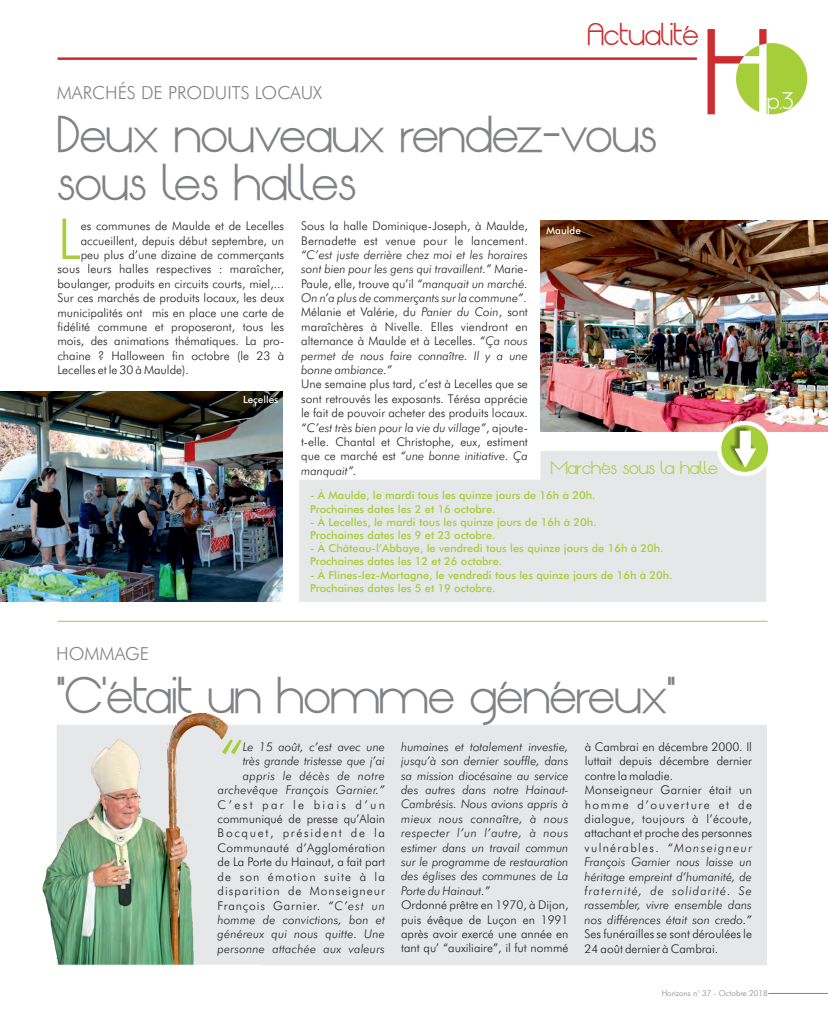
<style>
.page{position:relative;width:828px;height:1027px;background:#fff}
.page>*{position:absolute;margin:0;border:0;box-sizing:border-box;transform-origin:0 0}
.t1{font:300 56.4px "Futura BT";color:#a6ce39}
.t2{font:italic 300 55.1px "Futura BT";color:#a6ce39}
.t3{font:700 36px/47.9px "Origin";color:#808285}
.t4{font:700 22px "Origin";color:#cd2d2f}
.t5{font:300 18px "Futura BT";color:#808285}
.t6{font:700 16.6px "Origin";color:#fff}
.t7{font:700 13px "Origin";color:#a6ce39}
.t8{font:300 12px/14.4px "Futura BT";color:#231f20;text-align:justify}
.t9{font:italic 300 12px/14.4px "Futura BT";color:#231f20;text-align:justify}
.t10{font:italic 300 12px/14.4px "Futura BT";letter-spacing:.025em;color:#231f20;text-align:right}
.t11{font:500 11px/13.2px "Futura BT";color:#a6ce39}
.t12{font:500 10px "Futura BT";color:#fff}
.t13{font:300 8px "Futura BT";color:#808285}
.s1{font-style:normal}
.s2{font-style:italic}
</style>
<div class="page">
<div style="left:237px;top:725px;width:529px;height:239px;background:#e6e7e9"></div>
<img style="left:42px;top:712px;width:195px;height:252px">
<hr style="left:58px;top:57px;width:638px;height:3px;background:#cd2d2f">
<svg style="left:707px;top:29px;width:100px;height:85px"></svg>
<hr style="left:768px;top:993px;width:59px;height:1px;background:#808285">
<img style="left:540px;top:221px;width:287px;height:211px">
<svg style="left:57px;top:964px;width:205px;height:2px"></svg>
<hr style="left:57px;top:621px;width:710px;height:1px;background:#a6ce39">
<img style="left:0;top:391px;width:283px;height:210px">
<svg style="left:299px;top:451px;width:467px;height:151px;background:#e8e9eb"></svg>
<svg style="left:716px;top:421px;width:56px;height:55px"></svg>
<div style="left:729px;top:427px;width:24px;height:40px;background:#231f20;opacity:.49"></div>
<svg style="left:734px;top:430px;width:22px;height:38px"></svg>
<h3 class="t4" style="left:586px;top:22px;width:112px">Actualité</h3>
<h3 class="t5" style="left:57px;top:85px;width:266px">MARCHÉS DE PRODUITS LOCAUX</h3>
<h3 class="t3" style="left:56px;top:116px;width:601px">Deux nouveaux rendez-vous sous les halles</h3>
<p class="t12" style="left:546px;top:226px;width:36px">Maulde</p>
<h1 class="t1" style="left:57px;top:216px;width:25px">L</h1>
<p class="t8" style="left:81px;top:220px;width:205px">es communes de Maulde et de Lecelles</p>
<p class="t8" style="left:301px;top:220px;width:228px">Sous la halle Dominique-Joseph, à Maulde,<br>Bernadette est venue pour le lancement.</p>
<p class="t9" style="left:301px;top:248px;width:228px">“C’est juste derrière chez moi et les horaires sont bien pour les gens qui travaillent.” <span class="s1">Marie-Paule, elle, trouve qu’il</span> “manquait un marché.<br>On n’a plus de commerçants sur la commune”.<br><span class="s1">Mélanie et Valérie, du</span> Panier du Coin<span class="s1">, sont maraîchères à Nivelle. Elles viendront en alternance à Maulde et à Lecelles.</span> “Ça nous permet de nous faire connaître. Il y a une bonne ambiance.”</p>
<p class="t8" style="left:81px;top:234px;width:205px">accueillent, depuis début septembre, un</p>
<p class="t8" style="left:81px;top:248px;width:205px">peu plus d’une dizaine de commerçants</p>
<p class="t8" style="left:57px;top:263px;width:228px">sous leurs halles respectives : maraîcher,</p>
<p class="t8" style="left:57px;top:277px;width:228px">boulanger, produits en circuits courts, miel,...</p>
<p class="t8" style="left:57px;top:292px;width:228px">Sur ces marchés de produits locaux, les deux</p>
<p class="t8" style="left:57px;top:306px;width:228px">municipalités ont mis en place une carte de</p>
<p class="t8" style="left:57px;top:320px;width:228px">fidélité commune et proposeront, tous les</p>
<p class="t8" style="left:57px;top:335px;width:228px">mois, des animations thématiques. La pro-</p>
<p class="t8" style="left:57px;top:349px;width:228px">chaine ? Halloween fin octobre (le 23 à</p>
<p class="t8" style="left:57px;top:364px;width:133px">Lecelles et le 30 à Maulde).</p>
<p class="t12" style="left:243px;top:395px;width:37px">Lecelles</p>
<p class="t8" style="left:301px;top:378px;width:228px">Une semaine plus tard, c’est à Lecelles que se sont retrouvés les exposants. Térésa apprécie le fait de pouvoir acheter des produits locaux. <span class="s2">“C’est très bien pour la vie du village”</span>, ajoute&shy;t-elle. Chantal et Christophe, eux, estiment que ce marché est <span class="s2">“une bonne initiative. Ça manquait”.</span></p>
<p class="t7" style="left:550px;top:460px;width:168px">Marchés sous la halle</p>
<p class="t11" style="left:310px;top:490px;width:287px">- À Maulde, le mardi tous les quinze jours de 16h à 20h.</p>
<p class="t11" style="left:310px;top:503px;width:187px">Prochaines dates les 2 et 16 octobre.</p>
<p class="t11" style="left:310px;top:542px;width:355px">- À Château-l’Abbaye, le vendredi tous les quinze jours de 16h à 20h.</p>
<p class="t11" style="left:310px;top:516px;width:288px">- À Lecelles, le mardi tous les quinze jours de 16h à 20h.<br>Prochaines dates les 9 et 23 octobre.</p>
<p class="t11" style="left:310px;top:556px;width:193px">Prochaines dates les 12 et 26 octobre.</p>
<p class="t11" style="left:310px;top:569px;width:364px">- À Flines-lez-Mortagne, le vendredi tous les quinze jours de 16h à 20h.</p>
<p class="t11" style="left:310px;top:582px;width:187px">Prochaines dates les 5 et 19 octobre.</p>
<h3 class="t6" style="left:766px;top:92px;width:27px">p.3</h3>
<h3 class="t5" style="left:56px;top:645px;width:94px">HOMMAGE</h3>
<h3 class="t3" style="left:56px;top:676px;width:619px">“C’était un homme généreux”</h3>
<h2 class="t2" style="left:218px;top:737px;width:27px">“</h2>
<p class="t10" style="left:217px;top:740px;width:169px">Le 15 août, c’est avec une<br>très grande tristesse que j’ai appris le décès de notre archevêque François Garnier.”</p>
<p class="t8" style="left:217px;top:798px;width:169px">C’est par le biais d’un communiqué de presse qu’Alain Bocquet, président de la Communauté d’Agglomération de La Porte du Hainaut, a fait part de son émotion suite à la disparition de Monseigneur François Garnier. <span class="s2">“C’est un homme de convictions, bon et généreux qui nous quitte. Une personne attachée aux valeurs</span></p>
<p class="t9" style="left:401px;top:740px;width:169px">humaines et totalement investie, jusqu’à son dernier souffle, dans sa mission diocésaine au service des autres dans notre Hainaut-Cambrésis. Nous avions appris à mieux nous connaître, à nous respecter l’un l’autre, à nous estimer dans un travail commun sur le programme de restauration des églises des communes de La Porte du Hainaut.”</p>
<p class="t8" style="left:401px;top:898px;width:169px">Ordonné prêtre en 1970, à Dijon, puis évêque de Luçon en 1991 après avoir exercé une année en tant qu’ “auxiliaire”, il fut nommé</p>
<p class="t8" style="left:584px;top:740px;width:169px;text-align:left">à Cambrai en décembre 2000. Il luttait depuis décembre dernier contre la maladie.<br>Monseigneur Garnier était un homme d’ouverture et de dialogue, toujours à l’écoute, attachant et proche des personnes vulnérables. <span class="s2">“Monseigneur<br>François Garnier nous laisse un héritage empreint d’humanité, de fraternité, de solidarité. Se rassembler, vivre ensemble dans nos différences était son credo.”</span></p>
<p class="t8" style="left:584px;top:927px;width:169px">Ses funérailles se sont déroulées le<br>24 août dernier à Cambrai.</p>
<p class="t13" style="left:661px;top:990px;width:107px">Horizons n° 37 - Octobre 2018</p>
</div>
